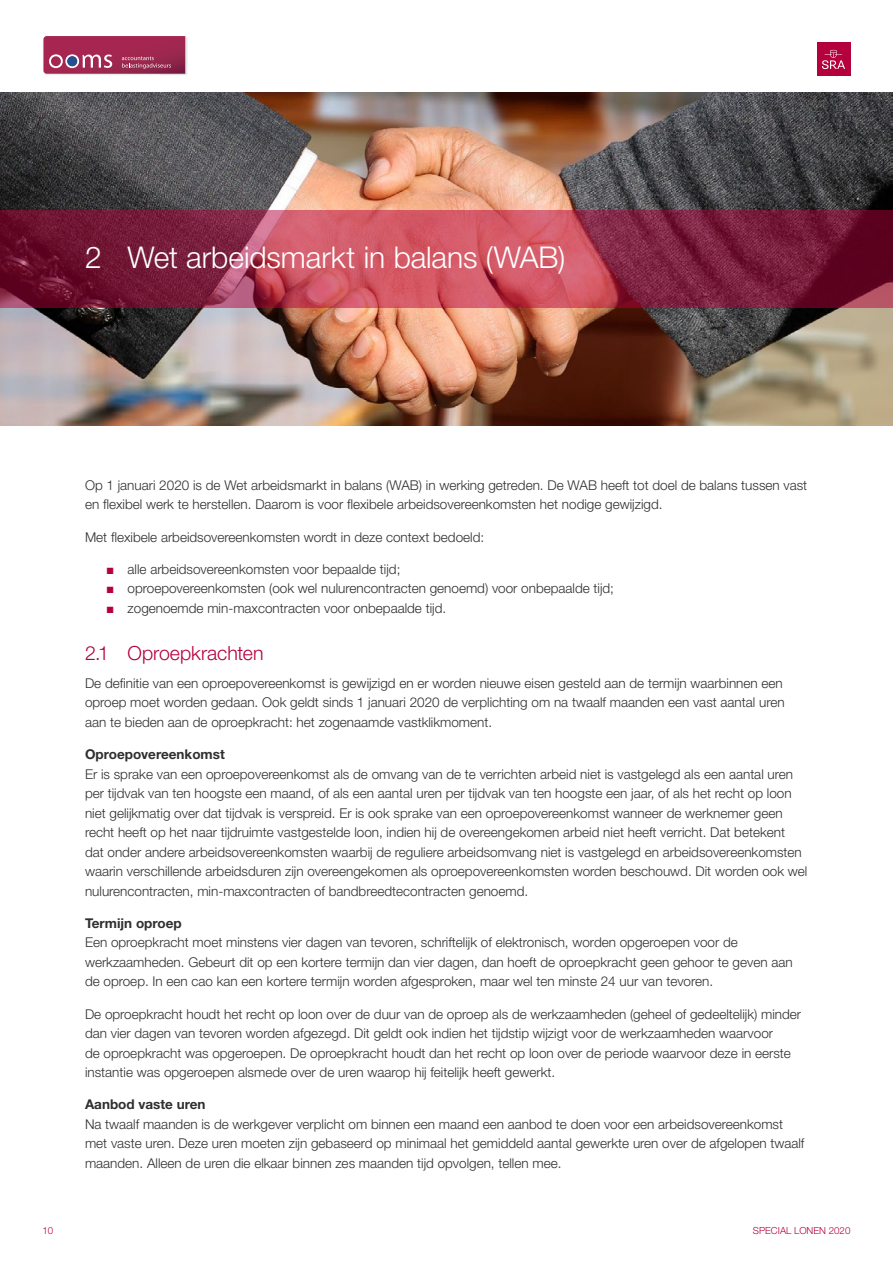
<style>
.page{position:relative;width:893px;height:1263px;background:#fff}
.page>*{position:absolute;margin:0;border:0;box-sizing:border-box;transform-origin:0 0}
.t1{font:300 30px "Helvetica Neue LT Std";color:#fff}
.t2{font:300 19.5px "Helvetica Neue LT Std";color:#b4003c}
.t3{font:300 13.5px/19.5px "Helvetica Neue LT Std";color:#2f2f2f}
.t4{font:700 13.5px "Helvetica Neue LT Std";color:#2f2f2f}
.t5{font:300 9.75px "Helvetica Neue LT Std";color:#b4003c}
.s1{font-family:"Arial";font-weight:700;color:#b4003c}
</style>
<div class="page">
<img style="left:0;top:92px;width:893px;height:333px">
<svg style="left:0;top:210px;width:893px;height:98px;background:#98334a"></svg>
<div style="left:817px;top:43px;width:33px;height:33px;background:#b4003c"></div>
<svg style="left:822px;top:50px;width:23px;height:19px"></svg>
<img style="left:45px;top:36px;width:142px;height:39px">
<svg style="left:43px;top:36px;width:142px;height:38px;background:#a5385e"></svg>
<h1 class="t1" style="left:85px;top:239px;width:482px">2 Wet arbeidsmarkt in balans (WAB)</h1>
<p class="t3" style="left:85px;top:475px;width:724px">Op 1 januari 2020 is de Wet arbeidsmarkt in balans (WAB) in werking getreden. De WAB heeft tot doel de balans tussen vast en flexibel werk te herstellen. Daarom is voor flexibele arbeidsovereenkomsten het nodige gewijzigd.</p>
<p class="t3" style="left:85px;top:527px;width:401px">Met flexibele arbeidsovereenkomsten wordt in deze context bedoeld:</p>
<p class="t3" style="left:106px;top:559px;width:296px"><span class="s1">■</span> alle arbeidsovereenkomsten voor bepaalde tijd;</p>
<p class="t3" style="left:106px;top:579px;width:509px"><span class="s1">■</span> oproepovereenkomsten (ook wel nulurencontracten genoemd) voor onbepaalde tijd;</p>
<p class="t3" style="left:106px;top:598px;width:341px"><span class="s1">■</span> zogenoemde min-maxcontracten voor onbepaalde tijd.</p>
<h2 class="t2" style="left:85px;top:641px;width:180px">2.1 Oproepkrachten</h2>
<p class="t3" style="left:85px;top:673px;width:701px">De definitie van een oproepovereenkomst is gewijzigd en er worden nieuwe eisen gesteld aan de termijn waarbinnen een oproep moet worden gedaan. Ook geldt sinds 1 januari 2020 de verplichting om na twaalf maanden een vast aantal uren aan te bieden aan de oproepkracht: het zogenaamde vastklikmoment.</p>
<p class="t4" style="left:85px;top:746px;width:141px">Oproepovereenkomst</p>
<p class="t3" style="left:85px;top:764px;width:724px">Er is sprake van een oproepovereenkomst als de omvang van de te verrichten arbeid niet is vastgelegd als een aantal uren per tijdvak van ten hoogste een maand, of als een aantal uren per tijdvak van ten hoogste een jaar, of als het recht op loon niet gelijkmatig over dat tijdvak is verspreid. Er is ook sprake van een oproepovereenkomst wanneer de werknemer geen recht heeft op het naar tijdruimte vastgestelde loon, indien hij de overeengekomen arbeid niet heeft verricht. Dat betekent<br>dat onder andere arbeidsovereenkomsten waarbij de reguliere arbeidsomvang niet is vastgelegd en arbeidsovereenkomsten waarin verschillende arbeidsduren zijn overeengekomen als oproepovereenkomsten worden beschouwd. Dit worden ook wel nulurencontracten, min-maxcontracten of bandbreedtecontracten genoemd.</p>
<p class="t4" style="left:85px;top:915px;width:98px">Termijn oproep</p>
<p class="t3" style="left:85px;top:933px;width:709px">Een oproepkracht moet minstens vier dagen van tevoren, schriftelijk of elektronisch, worden opgeroepen voor de werkzaamheden. Gebeurt dit op een kortere termijn dan vier dagen, dan hoeft de oproepkracht geen gehoor te geven aan de oproep. In een cao kan een kortere termijn worden afgesproken, maar wel ten minste 24 uur van tevoren.</p>
<p class="t3" style="left:85px;top:1004px;width:718px">De oproepkracht houdt het recht op loon over de duur van de oproep als de werkzaamheden (geheel of gedeeltelijk) minder dan vier dagen van tevoren worden afgezegd. Dit geldt ook indien het tijdstip wijzigt voor de werkzaamheden waarvoor<br>de oproepkracht was opgeroepen. De oproepkracht houdt dan het recht op loon over de periode waarvoor deze in eerste instantie was opgeroepen alsmede over de uren waarop hij feitelijk heeft gewerkt.</p>
<p class="t4" style="left:85px;top:1096px;width:122px">Aanbod vaste uren</p>
<p class="t3" style="left:85px;top:1114px;width:721px">Na twaalf maanden is de werkgever verplicht om binnen een maand een aanbod te doen voor een arbeidsovereenkomst met vaste uren. Deze uren moeten zijn gebaseerd op minimaal het gemiddeld aantal gewerkte uren over de afgelopen twaalf maanden. Alleen de uren die elkaar binnen zes maanden tijd opvolgen, tellen mee.</p>
<p class="t5" style="left:43px;top:1224px;width:12px">10</p>
<p class="t5" style="left:753px;top:1224px;width:99px">SPECIAL LONEN 2020</p>
</div>
